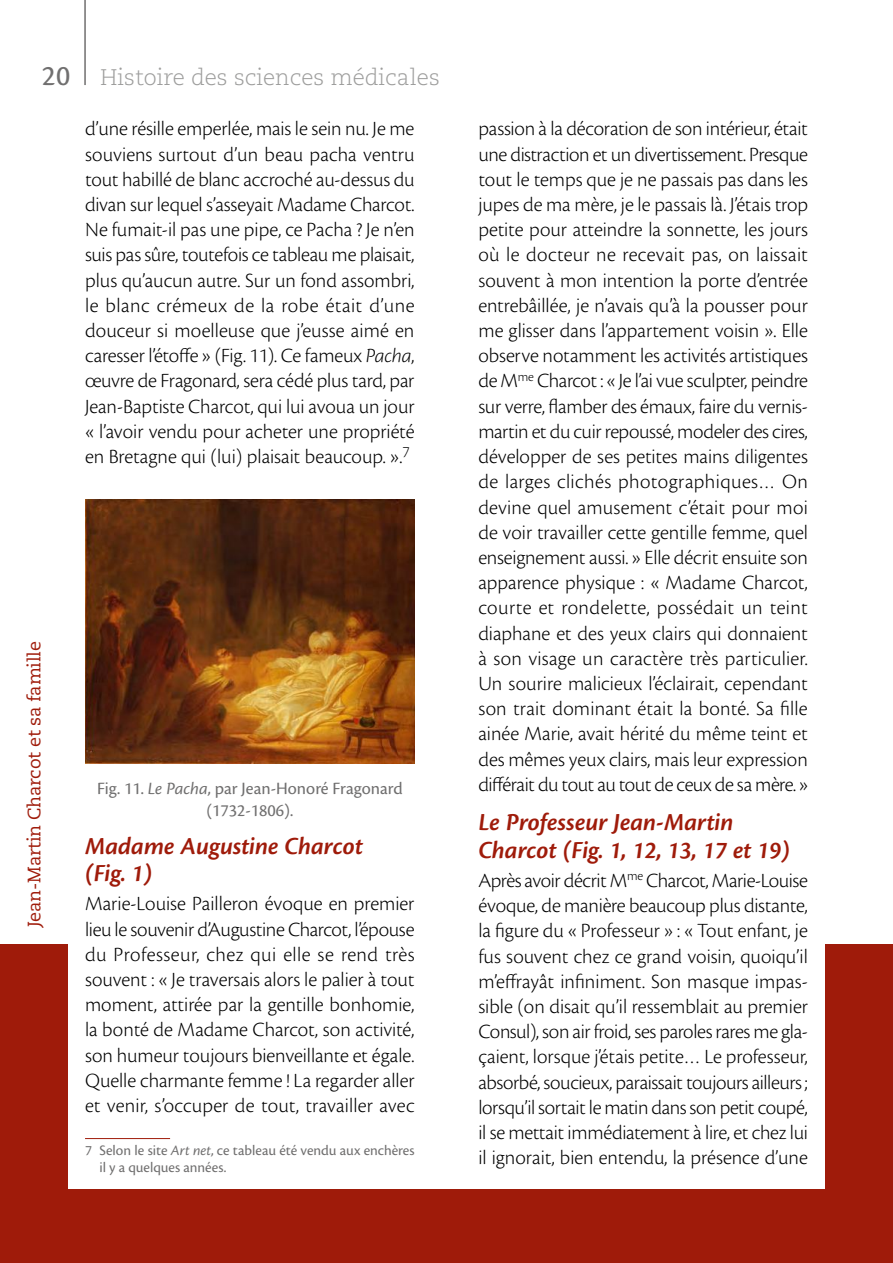
<style>
.page{position:relative;width:893px;height:1263px;background:#fff}
.page>*{position:absolute;margin:0;border:0;box-sizing:border-box;transform-origin:0 0}
.SOUS_TITRE_3_ITAL{font:italic 600 25.5px/27px "Cronos Pro";color:#9f1b0a}
.t1{font:300 22.5px "Caecilia LT Std";color:#9d9d9c}
.P6_TEXTE_COURANT_C14{font:300 21px/25.2px "Cronos Pro";letter-spacing:-.005em;color:#000;text-align:justify}
.P6_TEXTE_COURANT_AVE{font:300 21px/25.2px "Cronos Pro";letter-spacing:-.01em;color:#000;text-align:justify}
.P6_LEGENDE_c12{font:18px/21.6px "Cronos Pro";color:#706f6f;text-align:center}
.t2{font:18px "Caecilia LT Std";letter-spacing:-.01em;color:#9f1b0a}
.P6_NOTES_BAS_DE_PAGE{font:15px/16.5px "Cronos Pro";color:#706f6f}
.s1{font-family:"Cronos Pro Capt";font-weight:400;font-size:30px;color:#706f6f}
.s2{font-style:italic}
</style>
<div class="page">
<hr style="left:84px;top:0;width:2px;height:85px;background:#706f6f">
<div style="left:0;top:944px;width:893px;height:319px;background:#9f1b0a"></div>
<div style="left:68px;top:942px;width:757px;height:246px;background:#fff"></div>
<hr style="left:85px;top:1138px;width:85px;height:1px;background:#9f1b0a">
<img style="left:85px;top:500px;width:330px;height:263px">
<p class="t1" style="left:42px;top:64px;width:399px"><span class="s1">20</span> Histoire des sciences médicales</p>
<p class="P6_TEXTE_COURANT_C14" style="left:85px;top:116px;width:331px">d’une résille emperlée, mais le sein nu. Je me souviens surtout d’un beau pacha ventru tout habillé de blanc accroché au-dessus du divan sur lequel s’asseyait Madame Charcot.<br>Ne fumait-il pas une pipe, ce Pacha ? Je n’en suis pas sûre, toutefois ce tableau me plaisait, plus qu’aucun autre. Sur un fond assombri, le blanc crémeux de la robe était d’une douceur si moelleuse que j’eusse aimé en caresser l’étoffe » (Fig. 11). Ce fameux <span class="s2">Pacha</span>, œuvre de Fragonard, sera cédé plus tard, par Jean-Baptiste Charcot, qui lui avoua un jour « l’avoir vendu pour acheter une propriété en Bretagne qui (lui) plaisait beaucoup. ».<sup>7</sup></p>
<p class="t2" style="left:24px;top:927px;width:288px;rotate:-90deg">Jean-Martin Charcot et sa famille</p>
<p class="P6_LEGENDE_c12" style="left:97px;top:778px;width:307px">Fig. 11. <span class="s2">Le Pacha</span>, par Jean-Honoré Fragonard (1732-1806).</p>
<p class="SOUS_TITRE_3_ITAL" style="left:85px;top:833px;width:280px">Madame Augustine Charcot (Fig. 1)</p>
<p class="P6_TEXTE_COURANT_C14" style="left:85px;top:891px;width:331px">Marie-Louise Pailleron évoque en premier lieu le souvenir d’Augustine Charcot, l’épouse du Professeur, chez qui elle se rend très souvent : « Je traversais alors le palier à tout moment, attirée par la gentille bonhomie, la bonté de Madame Charcot, son activité, son humeur toujours bienveillante et égale.<br>Quelle charmante femme ! La regarder aller et venir, s’occuper de tout, travailler avec</p>
<p class="P6_NOTES_BAS_DE_PAGE" style="left:99px;top:1142px;width:317px;text-indent:-14px">7 Selon le site <span class="s2">Art net</span>, ce tableau été vendu aux enchères il y a quelques années.</p>
<p class="P6_TEXTE_COURANT_C14" style="left:478px;top:116px;width:331px">passion à la décoration de son intérieur, était une distraction et un divertissement. Presque tout le temps que je ne passais pas dans les jupes de ma mère, je le passais là. J’étais trop petite pour atteindre la sonnette, les jours où le docteur ne recevait pas, on laissait souvent à mon intention la porte d’entrée entrebâillée, je n’avais qu’à la pousser pour me glisser dans l’appartement voisin ». Elle observe notamment les activités artistiques de M<sup>me</sup> Charcot : « Je l’ai vue sculpter, peindre sur verre, flamber des émaux, faire du vernis&shy;martin et du cuir repoussé, modeler des cires, développer de ses petites mains diligentes de larges clichés photographiques… On devine quel amusement c’était pour moi de voir travailler cette gentille femme, quel enseignement aussi. » Elle décrit ensuite son apparence physique : « Madame Charcot, courte et rondelette, possédait un teint diaphane et des yeux clairs qui donnaient à son visage un caractère très particulier.<br>Un sourire malicieux l’éclairait, cependant son trait dominant était la bonté. Sa fille ainée Marie, avait hérité du même teint et des mêmes yeux clairs, mais leur expression différait du tout au tout de ceux de sa mère. »</p>
<p class="SOUS_TITRE_3_ITAL" style="left:478px;top:809px;width:313px">Le Professeur Jean-Martin<br>Charcot (Fig. 1, 12, 13, 17 et 19)</p>
<p class="P6_TEXTE_COURANT_AVE" style="left:478px;top:868px;width:331px">Après avoir décrit M<sup>me</sup> Charcot, Marie-Louise évoque, de manière beaucoup plus distante, la figure du « Professeur » : « Tout enfant, je fus souvent chez ce grand voisin, quoiqu’il m’effrayât infiniment. Son masque impas&shy;sible (on disait qu’il ressemblait au premier Consul), son air froid, ses paroles rares me gla&shy;çaient, lorsque j’étais petite… Le professeur, absorbé, soucieux, paraissait toujours ailleurs ; lorsqu’il sortait le matin dans son petit coupé, il se mettait immédiatement à lire, et chez lui il ignorait, bien entendu, la présence d’une</p>
</div>
